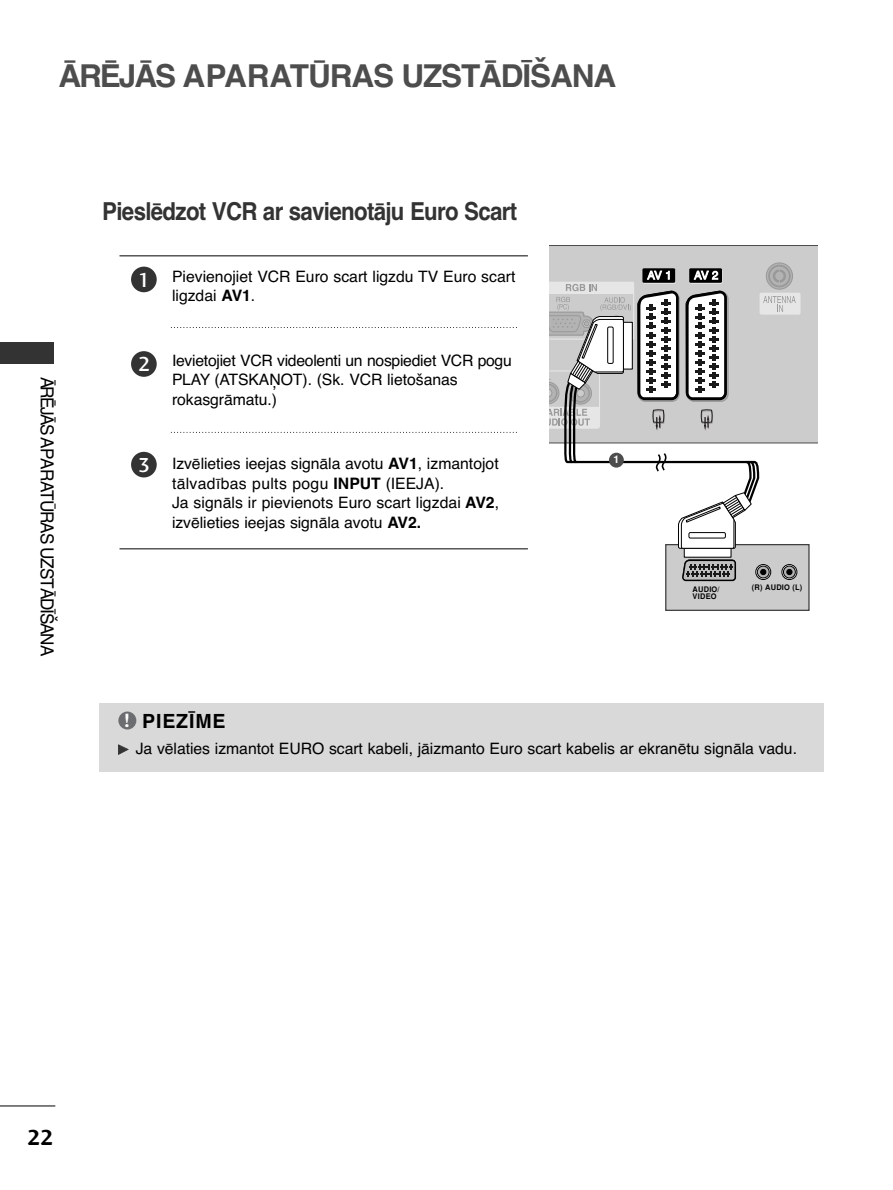
<style>
.page{position:relative;width:893px;height:1190px;background:#fff}
.page>*{position:absolute;margin:0;border:0;box-sizing:border-box;transform-origin:0 0}
.t1{font:700 31.5px "Helvetica CE";letter-spacing:-.035em;color:#4d4d4d}
.t2{font:700 24.75px "Helvetica CE";letter-spacing:-.03em;color:#333;scale:.9 1}
.t3{font:22.5px "Charlotte Sans Bold Plain";color:#000}
.t4{font:21px "Charlotte Sans Medium Plain";color:#fff}
.t5{font:700 19.5px "Helvetica CE";letter-spacing:.045em;color:#000}
.t6{font:18px "Helvetica CE";letter-spacing:-.065em;color:#000;scale:.95 1}
.t7{font:15.75px/19.5px "Helvetica CE";letter-spacing:-.005em;color:#000}
.t8{font:700 10.5px "Helvetica";color:#fff}
.t9{font:700 7.65px "Helvetica";letter-spacing:.03em;color:#030303}
.s1{font-weight:700}
.s2{font-family:"Charlotte Sans Bold Plain";font-weight:400;font-size:19.95px;color:#fff}
.s3{font-family:"FZDING33";font-size:10.5px;color:#333}
</style>
<div class="page">
<hr style="left:0;top:1105px;width:55px;height:1px;background:#000">
<div style="left:0;top:342px;width:54px;height:21px;background:#333"></div>
<hr style="left:119px;top:255px;width:409px;height:1px;background:#000">
<hr style="left:119px;top:548px;width:409px;height:1px;background:#000">
<svg style="left:171px;top:327px;width:346px;height:1px"></svg>
<svg style="left:171px;top:432px;width:346px;height:1px"></svg>
<div style="left:131px;top:351px;width:26px;height:26px;background:#333;border-radius:50%"></div>
<div style="left:131px;top:452px;width:26px;height:25px;background:#333;border-radius:50%"></div>
<div style="left:131px;top:267px;width:26px;height:25px;background:#333;border-radius:50%"></div>
<div style="left:549px;top:245px;width:268px;height:198px;background:#ccc"></div>
<div style="left:759px;top:293px;width:41px;height:22px;background:#e6e6e6;border-radius:2px"></div>
<svg style="left:765px;top:262px;width:28px;height:28px"></svg>
<svg style="left:768px;top:265px;width:22px;height:22px"></svg>
<div style="left:665px;top:544px;width:144px;height:67px;background:#ccc;border:1px solid #404040"></div>
<svg style="left:755px;top:564px;width:16px;height:15px"></svg>
<svg style="left:756px;top:565px;width:13px;height:13px"></svg>
<svg style="left:760px;top:569px;width:6px;height:6px"></svg>
<svg style="left:781px;top:564px;width:16px;height:15px"></svg>
<svg style="left:783px;top:565px;width:12px;height:13px"></svg>
<svg style="left:786px;top:569px;width:6px;height:6px"></svg>
<svg style="left:682px;top:559px;width:54px;height:22px"></svg>
<div style="left:684px;top:545px;width:47px;height:12px;background:#fff"></div>
<svg style="left:549px;top:268px;width:246px;height:281px"></svg>
<div style="left:609px;top:453px;width:14px;height:14px;background:#4d4d4d;border-radius:50%"></div>
<div style="left:100px;top:702px;width:723px;height:69px;background:#d9d9d9"></div>
<div style="left:118px;top:711px;width:18px;height:18px;background:#6c6d70;border-radius:50%"></div>
<h1 class="t1" style="left:59px;top:65px;width:559px">ĀRĒJĀS APARATŪRAS UZSTĀDĪŠANA</h1>
<h2 class="t2" style="left:102px;top:202px;width:462px">Pieslēdzot VCR ar savienotāju Euro Scart</h2>
<p class="t6" style="left:54px;top:376px;width:296px;rotate:90deg">ĀRĒJĀS APARATŪRAS UZSTĀDĪŠANA</p>
<h3 class="t4" style="left:138px;top:272px;width:14px">1</h3>
<p class="t7" style="left:172px;top:268px;width:345px">Pievienojiet VCR Euro scart ligzdu TV Euro scart ligzdai <span class="s1">AV1</span>.</p>
<h3 class="t4" style="left:138px;top:357px;width:14px">2</h3>
<p class="t7" style="left:172px;top:352px;width:341px">Ievietojiet VCR videolenti un nospiediet VCR pogu<br>PLAY (ATSKAŅOT). (Sk. VCR lietošanas rokasgrāmatu.)</p>
<h3 class="t4" style="left:138px;top:457px;width:14px">3</h3>
<p class="t7" style="left:172px;top:456px;width:328px">Izvēlieties ieejas signāla avotu <span class="s1">AV1</span>, izmantojot tālvadības pults pogu <span class="s1">INPUT</span> (IEEJA).<br>Ja signāls ir pievienots Euro scart ligzdai <span class="s1">AV2</span>, izvēlieties ieejas signāla avotu <span class="s1">AV2.</span></p>
<p class="t8" style="left:613px;top:455px;width:7px">1</p>
<p class="t9" style="left:692px;top:586px;width:29px">AUDIO/</p>
<p class="t9" style="left:752px;top:584px;width:52px">(R) AUDIO (L)</p>
<p class="t9" style="left:692px;top:594px;width:25px">VIDEO</p>
<p class="t5" style="left:124px;top:714px;width:103px"><span class="s2">!</span> PIEZĪME</p>
<p class="t7" style="left:118px;top:740px;width:680px"><span class="s3">G</span> Ja vēlaties izmantot EURO scart kabeli, jāizmanto Euro scart kabelis ar ekranētu signāla vadu.</p>
<h3 class="t3" style="left:27px;top:1128px;width:28px">22</h3>
</div>
